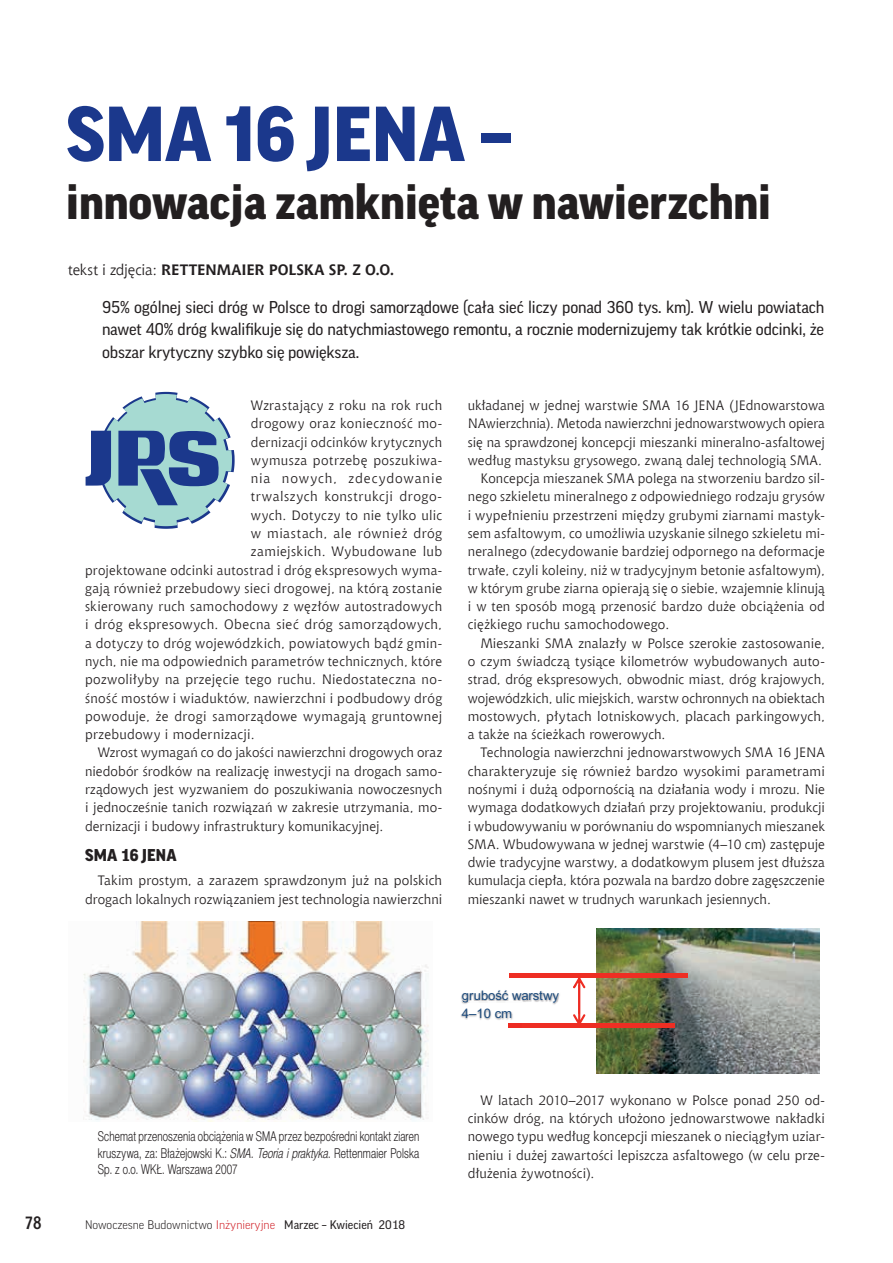
<style>
.page{position:relative;width:893px;height:1263px;background:#fff}
.page>*{position:absolute;margin:0;border:0;box-sizing:border-box;transform-origin:0 0}
.t1{font:900 75px "Good Pro";color:#1b388c}
.t2{font:900 48px "Good Pro";color:#231f20}
.t3{font:700 18px "Aerton Cnd EFN";color:#231f20}
.t4{font:16.5px/22.5px "Good Pro";letter-spacing:-.01em;color:#231f20;text-align:justify}
.t5{font:900 16.5px "Good Pro";letter-spacing:.01em;color:#231f20}
.t6{font:700 15px "Chianti EU";letter-spacing:-.005em;color:#231f20}
.t7{font:13.5px/18.3px "Chianti EU";letter-spacing:.015em;color:#231f20;text-align:right}
.t8{font:13.5px/16.2px "Switzer Cnd EFN Light";letter-spacing:.015em;color:#231f20;text-align:justify;scale:.89 1}
.t9{font:13.5px "Chianti EU";letter-spacing:.035em;color:#231f20}
.t10{font:13.5px "Chianti EU";letter-spacing:-.005em;color:#231f20}
.t11{font:13.5px "Chianti EU";letter-spacing:.06em;color:#231f20}
.t12{font:13.2px/18.3px "Arial";letter-spacing:-.005em;color:#1c4b7d}
.t13{font:300 12px "Good Pro";color:#231f20}
.s1{font-weight:400}
.s2{font-style:italic}
.s3{color:#d1232a}
</style>
<div class="page">
<img style="left:83px;top:922px;width:346px;height:200px">
<img style="left:596px;top:929px;width:223px;height:145px">
<hr style="left:509px;top:974px;width:178px;height:4px;background:#ee2e23">
<div style="left:509px;top:1023px;width:166px;height:5px;background:#ee2e23"></div>
<svg style="left:573px;top:978px;width:12px;height:45px"></svg>
<img style="left:461px;top:985px;width:120px;height:29px">
<img style="left:573px;top:985px;width:7px;height:29px">
<img style="left:462px;top:990px;width:97px;height:12px">
<img style="left:461px;top:1001px;width:61px;height:27px">
<svg style="left:509px;top:1023px;width:13px;height:5px"></svg>
<img style="left:462px;top:1001px;width:60px;height:1px">
<svg style="left:86px;top:392px;width:149px;height:137px"></svg>
<h1 class="t1" style="left:66px;top:92px;width:448px">SMA 16 JENA –</h1>
<h2 class="t2" style="left:66px;top:174px;width:706px">innowacja zamknięta w nawierzchni</h2>
<p class="t6" style="left:68px;top:261px;width:328px"><span class="s1">tekst i zdjęcia:</span> RETTENMAIER POLSKA SP. Z O.O.</p>
<p class="t4" style="left:102px;top:295px;width:724px">95% ogólnej sieci dróg w Polsce to drogi samorządowe (cała sieć liczy ponad 360 tys. km). W wielu powiatach nawet 40% dróg kwalifikuje się do natychmiastowego remontu, a rocznie modernizujemy tak krótkie odcinki, że obszar krytyczny szybko się powiększa.</p>
<p class="t7" style="left:251px;top:396px;width:193px">Wzrastający z roku na rok ruch</p>
<p class="t7" style="left:251px;top:414px;width:193px">drogowy oraz konieczność mo-</p>
<p class="t7" style="left:251px;top:432px;width:193px">dernizacji odcinków krytycznych</p>
<p class="t9" style="left:251px;top:452px;width:193px">wymusza potrzebę poszukiwa-</p>
<p class="t11" style="left:251px;top:470px;width:193px">nia nowych, zdecydowanie</p>
<p class="t9" style="left:251px;top:488px;width:193px">trwalszych konstrukcji drogo-</p>
<p class="t7" style="left:251px;top:506px;width:193px">wych. Dotyczy to nie tylko ulic</p>
<p class="t9" style="left:251px;top:525px;width:193px">w miastach, ale również dróg</p>
<p class="t7" style="left:251px;top:542px;width:193px">zamiejskich. Wybudowane lub</p>
<p class="t7" style="left:85px;top:560px;width:359px">projektowane odcinki autostrad i dróg ekspresowych wyma-</p>
<p class="t7" style="left:85px;top:579px;width:359px">gają również przebudowy sieci drogowej, na którą zostanie</p>
<p class="t7" style="left:85px;top:597px;width:359px">skierowany ruch samochodowy z węzłów autostradowych</p>
<p class="t7" style="left:85px;top:615px;width:359px">i dróg ekspresowych. Obecna sieć dróg samorządowych,</p>
<p class="t7" style="left:85px;top:634px;width:359px">a dotyczy to dróg wojewódzkich, powiatowych bądź gmin-</p>
<p class="t7" style="left:85px;top:652px;width:359px">nych, nie ma odpowiednich parametrów technicznych, które</p>
<p class="t7" style="left:85px;top:670px;width:359px">pozwoliłyby na przejęcie tego ruchu. Niedostateczna no-</p>
<p class="t7" style="left:85px;top:688px;width:359px">śność mostów i wiaduktów, nawierzchni i podbudowy dróg</p>
<p class="t7" style="left:85px;top:707px;width:359px">powoduje, że drogi samorządowe wymagają gruntownej</p>
<p class="t7" style="left:85px;top:725px;width:171px">przebudowy i modernizacji.</p>
<p class="t7" style="left:98px;top:743px;width:346px">Wzrost wymagań co do jakości nawierzchni drogowych oraz</p>
<p class="t7" style="left:85px;top:762px;width:359px">niedobór środków na realizację inwestycji na drogach samo-</p>
<p class="t7" style="left:85px;top:780px;width:359px">rządowych jest wyzwaniem do poszukiwania nowoczesnych</p>
<p class="t7" style="left:85px;top:798px;width:359px">i jednocześnie tanich rozwiązań w zakresie utrzymania, mo-</p>
<p class="t7" style="left:85px;top:816px;width:300px">dernizacji i budowy infrastruktury komunikacyjnej.</p>
<p class="t5" style="left:85px;top:846px;width:93px">SMA 16 JENA</p>
<p class="t7" style="left:85px;top:871px;width:359px">Takim prostym, a zarazem sprawdzonym już na polskich dr ogach lokalnych rozwiązaniem jest technologia nawierzchni</p>
<p class="t7" style="left:468px;top:396px;width:359px">układanej w jednej warstwie SMA 16 JENA (JEdnowarstowa</p>
<p class="t10" style="left:468px;top:415px;width:359px">NAwierzchnia). Metoda nawierzchni jednowarstwowych opiera</p>
<p class="t7" style="left:468px;top:432px;width:359px">się na sprawdzonej koncepcji mieszanki mineralno-asfaltowej</p>
<p class="t7" style="left:468px;top:451px;width:356px">według mastyksu grysowego, zwaną dalej technologią SMA.</p>
<p class="t7" style="left:480px;top:469px;width:346px">Koncepcja mieszanek SMA polega na stworzeniu bardzo sil-</p>
<p class="t7" style="left:468px;top:487px;width:359px">nego szkieletu mineralnego z odpowiedniego rodzaju grysów</p>
<p class="t7" style="left:468px;top:506px;width:359px">i wypełnieniu przestrzeni między grubymi ziarnami mastyk-</p>
<p class="t7" style="left:468px;top:524px;width:359px">sem asfaltowym, co umożliwia uzyskanie silnego szkieletu mi-</p>
<p class="t7" style="left:468px;top:542px;width:359px">neralnego (zdecydowanie bardziej odpornego na deformacje</p>
<p class="t7" style="left:468px;top:560px;width:359px">trwałe, czyli koleiny, niż w tradycyjnym betonie asfaltowym),</p>
<p class="t7" style="left:468px;top:579px;width:359px">w którym grube ziarna opierają się o siebie, wzajemnie klinują</p>
<p class="t7" style="left:468px;top:597px;width:359px">i w ten sposób mogą przenosić bardzo duże obciążenia od</p>
<p class="t7" style="left:468px;top:615px;width:203px">ciężkiego ruchu samochodowego.</p>
<p class="t7" style="left:480px;top:634px;width:346px">Mieszanki SMA znalazły w Polsce szerokie zastosowanie,</p>
<p class="t7" style="left:468px;top:652px;width:359px">o czym świadczą tysiące kilometrów wybudowanych auto-</p>
<p class="t7" style="left:468px;top:670px;width:359px">strad, dróg ekspresowych, obwodnic miast, dróg krajowych,</p>
<p class="t7" style="left:468px;top:688px;width:359px">wojewódzkich, ulic miejskich, warstw ochronnych na obiektach</p>
<p class="t7" style="left:468px;top:707px;width:359px">mostowych, płytach lotniskowych, placach parkingowych,</p>
<p class="t7" style="left:468px;top:725px;width:199px">a także na ścieżkach rowerowych.</p>
<p class="t7" style="left:480px;top:743px;width:346px">Technologia nawierzchni jednowarstwowych SMA 16 JENA</p>
<p class="t7" style="left:468px;top:762px;width:359px">charakteryzuje się również bardzo wysokimi parametrami</p>
<p class="t7" style="left:468px;top:780px;width:359px">nośnymi i dużą odpornością na działania wody i mrozu. Nie</p>
<p class="t7" style="left:468px;top:798px;width:359px">wymaga dodatkowych działań przy projektowaniu, produkcji</p>
<p class="t7" style="left:468px;top:816px;width:359px">i wbudowywaniu w porównaniu do wspomnianych mieszanek</p>
<p class="t7" style="left:468px;top:835px;width:359px">SMA. Wbudowywana w jednej warstwie (4–10 cm) zastępuje</p>
<p class="t7" style="left:468px;top:853px;width:359px">dwie tradycyjne warstwy, a dodatkowym plusem jest dłuższa</p>
<p class="t7" style="left:468px;top:871px;width:359px">kumulacja ciepła, która pozwala na bardzo dobre zagęszczenie</p>
<p class="t7" style="left:468px;top:890px;width:305px">mieszanki nawet w trudnych warunkach jesiennych.</p>
<p class="t8" style="left:98px;top:1129px;width:363px">Schemat przenoszenia obciążenia w SMA przez bezpośredni kontakt ziaren kruszywa, za: Błażejowski K.: <span class="s2">SMA. Teoria i praktyka</span>. Rettenmaier Polska Sp. z o.o. WKŁ. Warszawa 2007</p>
<h3 class="t3" style="left:25px;top:1212px;width:18px">78</h3>
<p class="t13" style="left:85px;top:1218px;width:322px">Nowoczesne Budownictwo <span class="s3">Inżynieryjne</span> <span class="s1">Marzec – Kwiecień 2018</span></p>
<p class="t12" style="left:462px;top:986px;width:98px">grubość warstwy<br>4–10 cm</p>
<p class="t7" style="left:468px;top:1091px;width:359px;text-align:justify;text-indent:13px">W latach 2010–2017 wykonano w Polsce ponad 250 od&shy;cinków dróg, na których ułożono jednowarstwowe nakładki nowego typu według koncepcji mieszanek o nieciągłym uziar&shy;nieniu i dużej zawartości lepiszcza asfaltowego (w celu prze&shy;dłużenia żywotności).</p>
</div>
